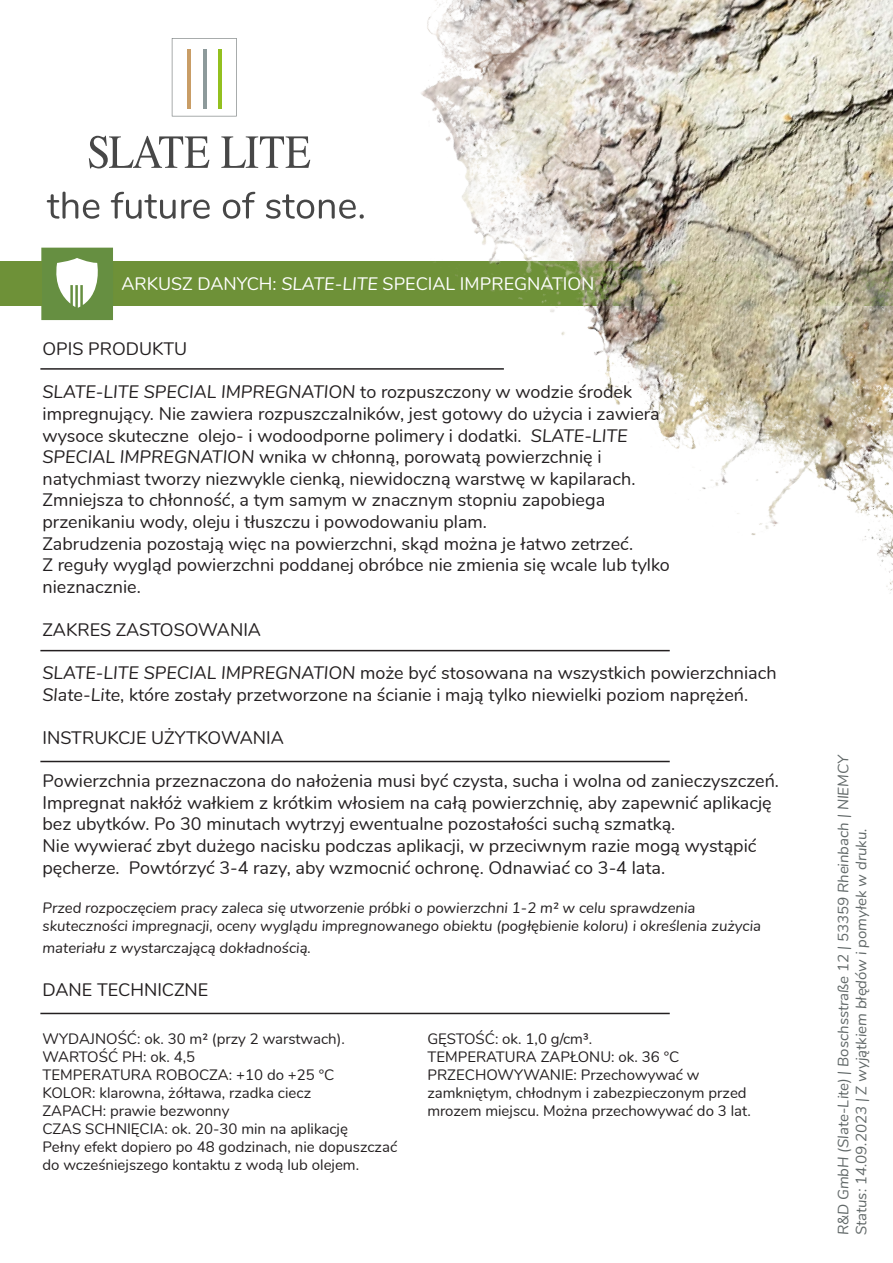
<style>
.page{position:relative;width:893px;height:1263px;background:#fff}
.page>*{position:absolute;margin:0;border:0;box-sizing:border-box;transform-origin:0 0}
.t1{font:18px/21.6px "Nunito";color:#231f20}
.t2{font:18px "Nunito";color:#fff}
.t3{font:15px/18px "Nunito";color:#231f20}
.t4{font:italic 15px/18px "Nunito";color:#231f20}
.t5{font:italic 15px "Nunito";color:#626969}
.s1{font-style:italic}
</style>
<div class="page">
<div style="left:107px;top:261px;width:786px;height:45px;background:#6e9138"></div>
<img style="left:207px;top:0;width:686px;height:763px">
<svg style="left:89px;top:136px;width:120px;height:32px"></svg>
<svg style="left:221px;top:136px;width:89px;height:32px"></svg>
<svg style="left:172px;top:38px;width:65px;height:78px"></svg>
<svg style="left:47px;top:192px;width:52px;height:27px"></svg>
<svg style="left:111px;top:192px;width:99px;height:27px"></svg>
<svg style="left:223px;top:192px;width:32px;height:27px"></svg>
<svg style="left:266px;top:194px;width:98px;height:25px"></svg>
<hr style="left:40px;top:368px;width:464px;height:2px;background:#231f20">
<hr style="left:40px;top:650px;width:630px;height:1px;background:#231f20">
<hr style="left:40px;top:761px;width:630px;height:1px;background:#231f20">
<hr style="left:40px;top:1013px;width:630px;height:1px;background:#231f20">
<svg style="left:41px;top:248px;width:72px;height:72px"></svg>
<div style="left:0;top:261px;width:41px;height:45px;background:#6e9138"></div>
<p class="t2" style="left:121px;top:271px;width:474px">ARKUSZ DANYCH: <span class="s1">SLATE-LITE</span> SPECIAL IMPREGNATION</p>
<p class="t1" style="left:43px;top:337px;width:146px">OPIS PRODUKTU</p>
<p class="t1" style="left:43px;top:380px;width:629px"><span class="s1">SLATE-LITE SPECIAL IMPREGNATION</span> to rozpuszczony w wodzie środek impregnujący. Nie zawiera rozpuszczalników, jest gotowy do użycia i zawiera wysoce skuteczne olejo- i wodoodporne polimery i dodatki. <span class="s1">SLATE-LITE SPECIAL IMPREGNATION</span> wnika w chłonną, porowatą powierzchnię i natychmiast tworzy niezwykle cienką, niewidoczną warstwę w kapilarach.<br>Zmniejsza to chłonność, a tym samym w znacznym stopniu zapobiega przenikaniu wody, oleju i tłuszczu i powodowaniu plam.<br>Zabrudzenia pozostają więc na powierzchni, skąd można je łatwo zetrzeć.<br>Z reguły wygląd powierzchni poddanej obróbce nie zmienia się wcale lub tylko nieznacznie.</p>
<p class="t1" style="left:43px;top:618px;width:220px">ZAKRES ZASTOSOWANIA</p>
<p class="t1" style="left:43px;top:661px;width:736px"><span class="s1">SLATE-LITE SPECIAL IMPREGNATION</span> może być stosowana na wszystkich powierzchniach<br><span class="s1">Slate-Lite</span>, które zostały przetworzone na ścianie i mają tylko niewielki poziom naprężeń.</p>
<p class="t1" style="left:43px;top:726px;width:243px">INSTRUKCJE UŻYTKOWANIA</p>
<p class="t1" style="left:43px;top:769px;width:738px">Powierzchnia przeznaczona do nałożenia musi być czysta, sucha i wolna od zanieczyszczeń.<br>Impregnat nakłóż wałkiem z krótkim włosiem na całą powierzchnię, aby zapewnić aplikację bez ubytków. Po 30 minutach wytrzyj ewentualne pozostałości suchą szmatką.<br>Nie wywierać zbyt dużego nacisku podczas aplikacji, w przeciwnym razie mogą wystąpić pęcherze. Powtórzyć 3-4 razy, aby wzmocnić ochronę. Odnawiać co 3-4 lata.</p>
<p class="t4" style="left:43px;top:898px;width:720px">Przed rozpoczęciem pracy zaleca się utworzenie próbki o powierzchni 1-2 m² w celu sprawdzenia skuteczności impregnacji, oceny wyglądu impregnowanego obiektu (pogłębienie koloru) i określenia zużycia</p>
<p class="t4" style="left:43px;top:938px;width:270px">materiału z wystarczającą dokładnością.</p>
<p class="t1" style="left:43px;top:978px;width:167px">DANE TECHNICZNE</p>
<p class="t3" style="left:43px;top:1029px;width:307px">WYDAJNOŚĆ: ok. 30 m² (przy 2 warstwach).<br>WARTOŚĆ PH: ok. 4,5<br>TEMPERATURA ROBOCZA: +10 do +25 °C KOLOR: klarowna, żółtawa, rzadka ciecz ZAPACH: prawie bezwonny<br>CZAS SCHNIĘCIA: ok. 20-30 min na aplikację</p>
<p class="t3" style="left:43px;top:1137px;width:356px">Pełny efekt dopiero po 48 godzinach, nie dopuszczać do wcześniejszego kontaktu z wodą lub olejem.</p>
<p class="t3" style="left:427px;top:1029px;width:325px">GĘSTOŚĆ: ok. 1,0 g/cm³.<br>TEMPERATURA ZAPŁONU: ok. 36 °C PRZECHOWYWANIE: Przechowywać w zamkniętym, chłodnym i zabezpieczonym przed mrozem miejscu. Można przechowywać do 3 lat.</p>
<p class="t5" style="left:832px;top:1235px;width:482px;rotate:-90deg">R&amp;D GmbH (Slate-Lite) | Boschsstraße 12 | 53359 Rheinbach | NIEMCY</p>
<p class="t5" style="left:850px;top:1235px;width:408px;rotate:-90deg">Status: 14.09.2023 | Z wyjątkiem błędów i pomyłek w druku.</p>
</div>
